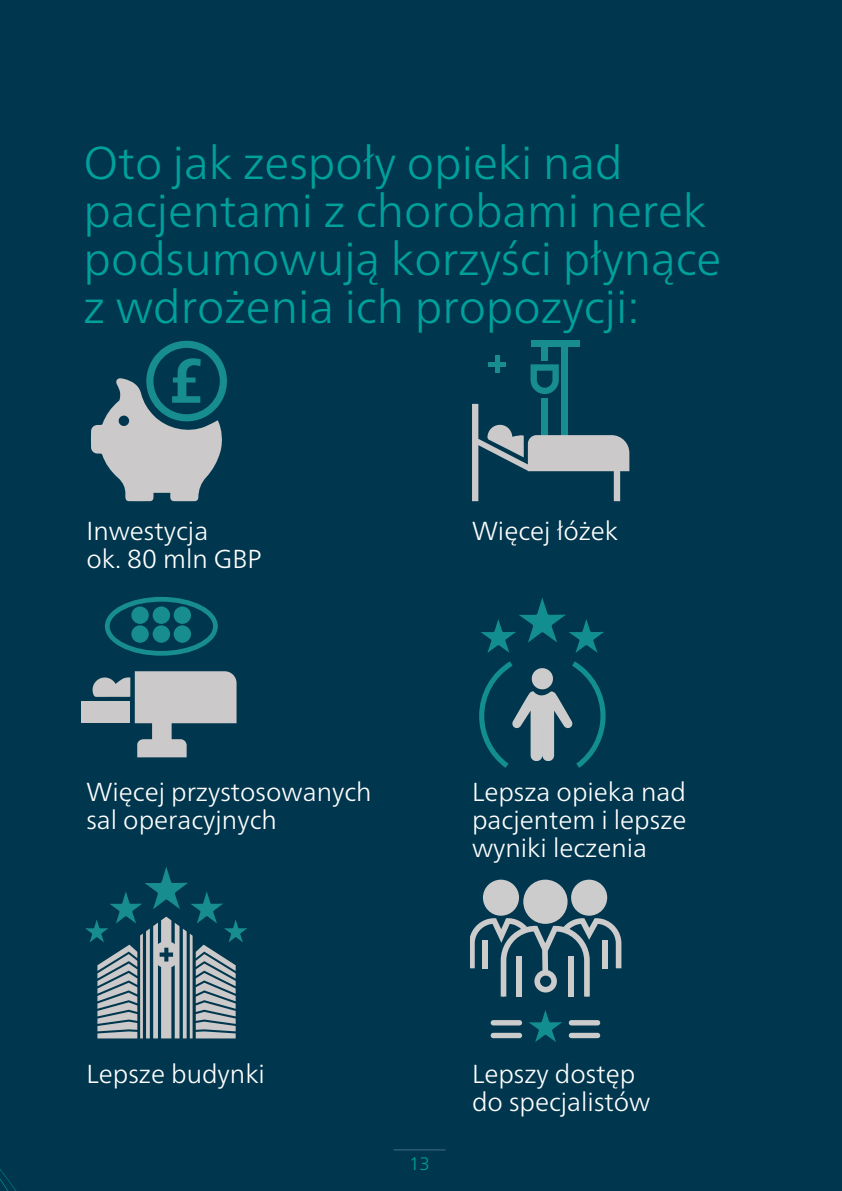
<style>
.page{position:relative;width:842px;height:1191px;background:#00374e}
.page>*{position:absolute;margin:0;border:0;box-sizing:border-box;transform-origin:0 0}
.t1{font:300 46px/48px "Frutiger Neue LT";color:#00a19b}
.t2{font:300 26px/28px "Frutiger Neue LT";color:#fff}
.t3{font:300 18px "Frutiger Neue LT";color:#00a19b}
</style>
<div class="page">
<hr style="left:394px;top:1149px;width:51px;height:1px;background:#335d74">
<svg style="left:0;top:1169px;width:16px;height:22px"></svg>
<svg style="left:91px;top:341px;width:136px;height:160px"></svg>
<div style="left:531px;top:341px;width:49px;height:6px;background:#188d90"></div>
<div style="left:495px;top:355px;width:5px;height:18px;background:#188d90"></div>
<div style="left:488px;top:362px;width:18px;height:5px;background:#188d90"></div>
<div style="left:561px;top:347px;width:7px;height:94px;background:#188d90"></div>
<div style="left:541px;top:347px;width:7px;height:13px;background:#188d90"></div>
<div style="left:541px;top:398px;width:7px;height:38px;background:#188d90"></div>
<svg style="left:530px;top:364px;width:29px;height:30px"></svg>
<svg style="left:472px;top:404px;width:157px;height:97px"></svg>
<div style="left:81px;top:701px;width:49px;height:21px;background:#cbc9c9"></div>
<svg style="left:105px;top:597px;width:113px;height:58px"></svg>
<svg style="left:91px;top:671px;width:146px;height:86px"></svg>
<svg style="left:85px;top:867px;width:162px;height:171px"></svg>
<svg style="left:481px;top:598px;width:123px;height:55px"></svg>
<svg style="left:479px;top:661px;width:127px;height:107px"></svg>
<svg style="left:529px;top:1010px;width:33px;height:32px"></svg>
<div style="left:523px;top:879px;width:45px;height:45px;background:#cdcccc;border-radius:50%"></div>
<div style="left:483px;top:879px;width:36px;height:36px;background:#cdcccc;border-radius:50%"></div>
<div style="left:571px;top:879px;width:36px;height:36px;background:#cdcccc;border-radius:50%"></div>
<svg style="left:470px;top:918px;width:151px;height:78px"></svg>
<div style="left:483px;top:940px;width:5px;height:28px;background:#cdcccc"></div>
<div style="left:491px;top:1020px;width:31px;height:5px;background:#cdcccc;border-radius:3px"></div>
<div style="left:491px;top:1032px;width:31px;height:6px;background:#cdcccc;border-radius:3px"></div>
<div style="left:569px;top:1020px;width:31px;height:5px;background:#cdcccc;border-radius:3px"></div>
<div style="left:569px;top:1032px;width:31px;height:6px;background:#cdcccc;border-radius:3px"></div>
<h1 class="t1" style="left:84px;top:138px;width:639px">Oto jak zespoły opieki nad pacjentami z chorobami nerek podsumowują korzyści płynące z wdrożenia ich propozycji:</h1>
<p class="t2" style="left:86px;top:516px;width:176px">Inwestycja<br>ok. 80 mln GBP</p>
<p class="t2" style="left:472px;top:516px;width:148px">Więcej łóżek</p>
<p class="t2" style="left:86px;top:777px;width:287px">Więcej przystosowanych sal operacyjnych</p>
<p class="t2" style="left:472px;top:777px;width:216px;text-align:justify">Lepsza opieka nad pacjentem i lepsze wyniki leczenia</p>
<p class="t2" style="left:86px;top:1059px;width:180px">Lepsze budynki</p>
<p class="t3" style="left:409px;top:1152px;width:22px">13</p>
<p class="t2" style="left:472px;top:1059px;width:180px">Lepszy dostęp do specjalistów</p>
</div>
